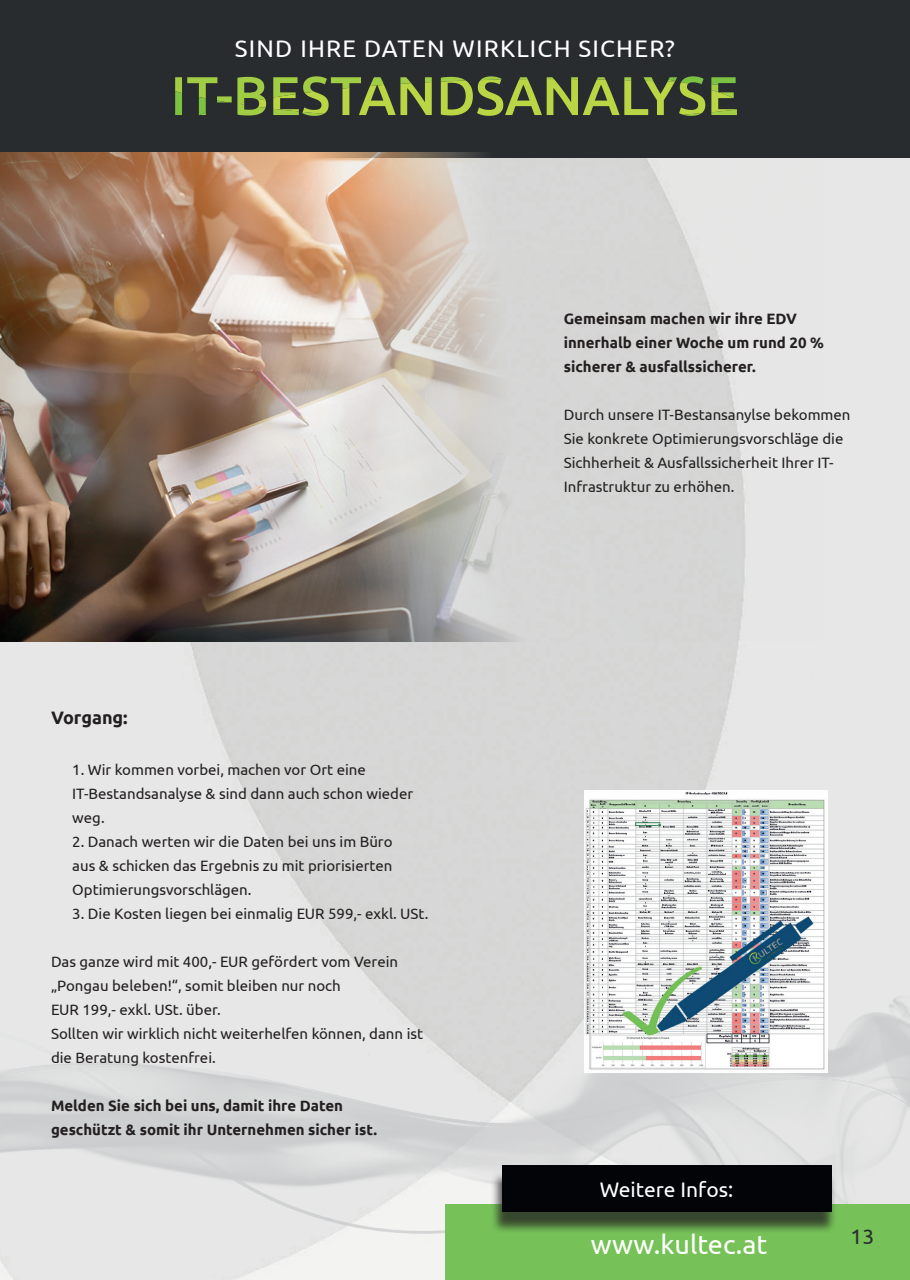
<style>
.page{position:relative;width:910px;height:1280px;background:#fff}
.page>*{position:absolute;margin:0;border:0;box-sizing:border-box;transform-origin:0 0}
.t1{font:27px "Ubuntu";color:#fff}
.t2{font:24px "Ubuntu";letter-spacing:.05em;color:#fff}
.t3{font:21px "Ubuntu";color:#fff}
.t4{font:21px "Ubuntu";color:#292c2f}
.t5{font:700 18px "Ubuntu";color:#231f20}
.t6{font:15px/24px "Ubuntu";color:#231f20}
.t7{font:700 15px/24px "Ubuntu";color:#231f20}
</style>
<div class="page">
<img style="left:0;top:157px;width:910px;height:1123px">
<img style="left:0;top:981px;width:910px;height:284px">
<div style="left:445px;top:1204px;width:465px;height:76px;background:#76c258"></div>
<div style="left:491px;top:1171px;width:346px;height:64px;background:#231f20;opacity:.75"></div>
<div style="left:502px;top:1165px;width:329px;height:47px;background:#030407"></div>
<div style="left:0;top:0;width:910px;height:157px;background:#292c2f"></div>
<img style="left:0;top:152px;width:822px;height:489px">
<img style="left:585px;top:791px;width:242px;height:281px">
<svg style="left:302px;top:76px;width:403px;height:40px"></svg>
<h2 class="t2" style="left:235px;top:34px;width:441px">SIND IHRE DATEN WIRKLICH SICHER?</h2>
<p class="t5" style="left:51px;top:706px;width:78px">Vorgang:</p>
<p class="t6" style="left:72px;top:757px;width:342px">1. Wir kommen vorbei, machen vor Ort eine<br>IT-Bestandsanalyse &amp; sind dann auch schon wieder weg.</p>
<p class="t6" style="left:72px;top:829px;width:322px;text-align:justify">2. Danach werten wir die Daten bei uns im Büro aus &amp; schicken das Ergebnis zu mit priorisierten Optimierungsvorschlägen.</p>
<p class="t6" style="left:72px;top:901px;width:358px">3. Die Kosten liegen bei einmalig EUR 599,- exkl. USt.</p>
<p class="t6" style="left:51px;top:949px;width:374px">Das ganze wird mit 400,- EUR gefördert vom Verein „Pongau beleben!“, somit bleiben nur noch<br>EUR 199,- exkl. USt. über.<br>Sollten wir wirklich nicht weiterhelfen können, dann ist die Beratung kostenfrei.</p>
<p class="t7" style="left:51px;top:1093px;width:328px">Melden Sie sich bei uns, damit ihre Daten geschützt &amp; somit ihr Unternehmen sicher ist.</p>
<p class="t7" style="left:564px;top:306px;width:262px">Gemeinsam machen wir ihre EDV innerhalb einer Woche um rund 20 % sicherer &amp; ausfallssicherer.</p>
<p class="t6" style="left:564px;top:402px;width:288px">Durch unsere IT-Bestansanylse bekommen Sie konkrete Optimierungsvorschläge die Sichherheit &amp; Ausfallssicherheit Ihrer IT-Infrastruktur zu erhöhen.</p>
<h3 class="t3" style="left:600px;top:1176px;width:135px">Weitere Infos:</h3>
<h1 class="t1" style="left:591px;top:1227px;width:178px">www.kultec.at</h1>
<h3 class="t4" style="left:850px;top:1224px;width:25px">13</h3>
</div>
